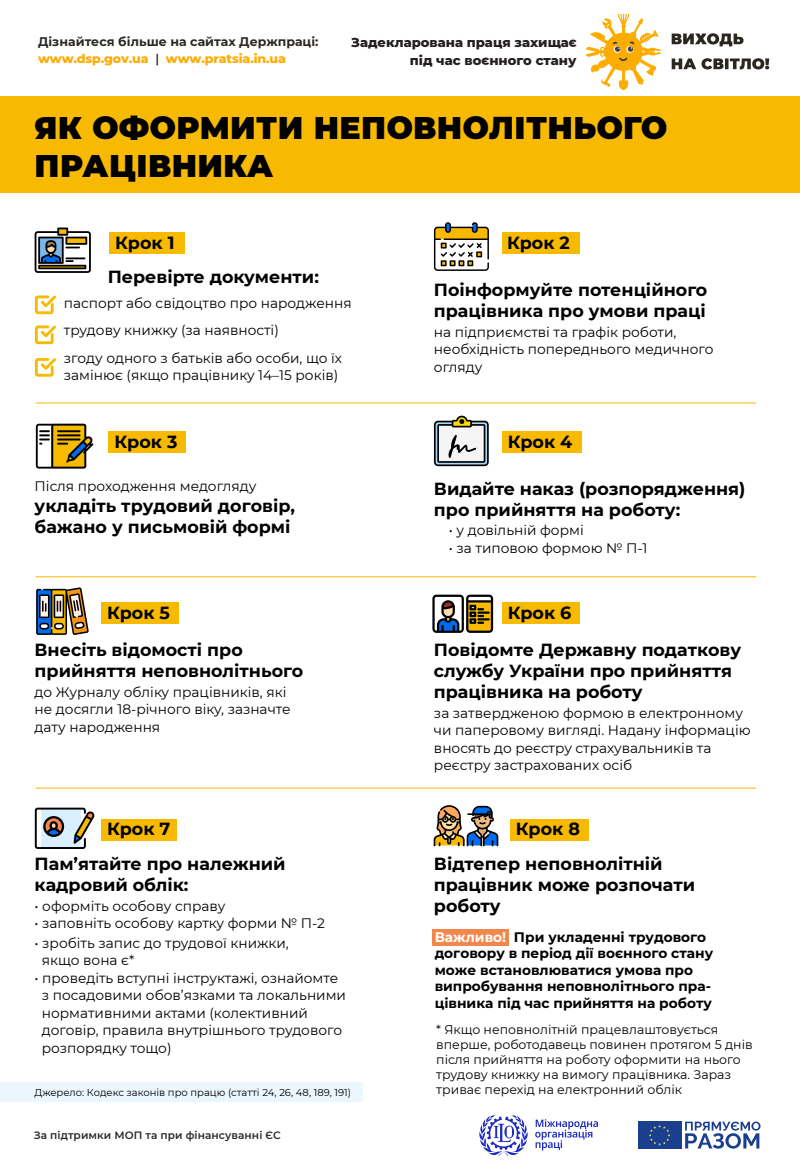
<style>
.page{position:relative;width:800px;height:1172px;background:#fff}
.page>*{position:absolute;margin:0;border:0;box-sizing:border-box;transform-origin:0 0}
.t1{font:900 31.25px/37.5px "Montserrat";letter-spacing:.015em;color:#000}
.t2{font:700 17.5px/21px "Montserrat";color:#000}
.t3{font:13.75px/17.5px "Montserrat";color:#000}
.t4{font:700 13.75px/16.5px "Montserrat";color:#000}
.t5{font:800 13.12px/17.5px "Montserrat";color:#231f20;text-align:right}
.t6{font:12.5px/15px "Montserrat";color:#000}
.t7{font:700 12.5px/17.5px "Montserrat";color:#2b2824}
.t8{font:600 10.62px "Montserrat";letter-spacing:.005em;color:#2b2824}
.t9{font:10px "Montserrat";color:#000}
.s1{font-weight:800;color:#fdac00}
.s2{font-weight:500;color:#000}
.s3{color:#fff}
</style>
<div class="page">
<div style="left:433px;top:929px;width:76px;height:16px;background:#f2874c"></div>
<div style="left:0;top:1082px;width:363px;height:20px;background:#ecf6ff"></div>
<div style="left:0;top:97px;width:800px;height:96px;background:#f8ba00"></div>
<div style="left:502px;top:232px;width:77px;height:22px;background:#f8ba00"></div>
<div style="left:502px;top:431px;width:79px;height:22px;background:#f8ba00"></div>
<hr style="left:36px;top:402px;width:720px;height:1px;background:#f8ba00">
<hr style="left:36px;top:576px;width:720px;height:1px;background:#f8ba00">
<hr style="left:36px;top:787px;width:720px;height:1px;background:#f8ba00">
<div style="left:101px;top:602px;width:78px;height:22px;background:#f8ba00"></div>
<div style="left:502px;top:602px;width:77px;height:22px;background:#f8ba00"></div>
<div style="left:510px;top:819px;width:78px;height:21px;background:#f8ba00"></div>
<div style="left:109px;top:232px;width:75px;height:22px;background:#f8ba00"></div>
<svg style="left:35px;top:227px;width:56px;height:46px"></svg>
<svg style="left:35px;top:295px;width:21px;height:19px"></svg>
<svg style="left:35px;top:325px;width:21px;height:19px"></svg>
<svg style="left:35px;top:358px;width:21px;height:19px"></svg>
<div style="left:109px;top:431px;width:77px;height:22px;background:#f8ba00"></div>
<svg style="left:36px;top:424px;width:57px;height:44px"></svg>
<svg style="left:434px;top:222px;width:55px;height:49px"></svg>
<svg style="left:434px;top:805px;width:64px;height:41px"></svg>
<div style="left:101px;top:819px;width:76px;height:21px;background:#f8ba00"></div>
<svg style="left:35px;top:807px;width:60px;height:42px"></svg>
<svg style="left:432px;top:594px;width:61px;height:39px"></svg>
<svg style="left:434px;top:416px;width:55px;height:50px"></svg>
<svg style="left:36px;top:587px;width:53px;height:48px"></svg>
<svg style="left:672px;top:33px;width:97px;height:36px"></svg>
<svg style="left:586px;top:14px;width:48px;height:76px"></svg>
<svg style="left:685px;top:1121px;width:76px;height:27px"></svg>
<svg style="left:681px;top:1121px;width:1px;height:28px"></svg>
<div style="left:638px;top:1121px;width:43px;height:28px;background:#1a3f8e"></div>
<svg style="left:649px;top:1125px;width:21px;height:20px"></svg>
<svg style="left:479px;top:1115px;width:49px;height:40px"></svg>
<svg style="left:535px;top:1119px;width:63px;height:31px"></svg>
<p class="t7" style="left:38px;top:32px;width:282px">Дізнайтеся більше на сайтах Держпраці: <span class="s1">www.dsp.gov.ua</span> <span class="s2">|</span> <span class="s1">www.pratsia.in.ua</span></p>
<p class="t5" style="left:351px;top:33px;width:227px">Задекларована праця захищає під час воєнного стану</p>
<h1 class="t1" style="left:35px;top:107px;width:634px">ЯК ОФОРМИТИ НЕПОВНОЛІТНЬОГО<br>ПРАЦІВНИКА</h1>
<p class="t2" style="left:108px;top:224px;width:213px;line-height:34.4px;text-indent:8px">Крок 1<br>Перевірте документи:</p>
<p class="t3" style="left:64px;top:289px;width:289px;line-height:27.5px">паспорт або свідоцтво про народження трудову книжку (за наявності)<br>згоду одного з батьків або особи, що їх</p>
<p class="t3" style="left:64px;top:366px;width:276px">замінює (якщо працівнику 14–15 років)</p>
<p class="t2" style="left:115px;top:430px;width:64px">Крок 3</p>
<p class="t3" style="left:35px;top:477px;width:223px">Після проходження медогляду</p>
<p class="t2" style="left:35px;top:494px;width:262px">укладіть трудовий договір, бажано у письмовій формі</p>
<p class="t2" style="left:35px;top:593px;width:210px;line-height:37.5px;text-align:center">Крок 5<br>Внесіть відомості про</p>
<p class="t2" style="left:35px;top:660px;width:270px">прийняття неповнолітнього</p>
<p class="t3" style="left:35px;top:682px;width:257px">до Журналу обліку працівників, які не досягли 18-річного віку, зазначте дату народження</p>
<p class="t2" style="left:35px;top:810px;width:253px;line-height:35px;text-indent:72px">Крок 7<br>Пам’ятайте про належний</p>
<p class="t2" style="left:35px;top:873px;width:155px">кадровий облік:</p>
<p class="t3" style="left:35px;top:896px;width:192px">• оформіть особову справу</p>
<p class="t3" style="left:35px;top:914px;width:292px">• заповніть особову картку форми № П-2</p>
<p class="t3" style="left:42px;top:933px;width:249px;text-indent:-7px">• зробіть запис до трудової книжки, якщо вона є*</p>
<p class="t3" style="left:42px;top:968px;width:306px;text-indent:-7px">• проведіть вступні інструктажі, ознайомте з посадовими обов’язками та локальними нормативними актами (колективний договір, правила внутрішнього трудового розпорядку тощо)</p>
<p class="t2" style="left:507px;top:231px;width:64px">Крок 2</p>
<p class="t2" style="left:434px;top:279px;width:275px">Поінформуйте потенційного працівника про умови праці</p>
<p class="t3" style="left:434px;top:322px;width:281px">на підприємстві та графік роботи, необхідність попереднього медичного огляду</p>
<p class="t2" style="left:508px;top:430px;width:66px">Крок 4</p>
<p class="t2" style="left:434px;top:477px;width:313px">Видайте наказ (розпорядження) про прийняття на роботу:</p>
<p class="t3" style="left:449px;top:521px;width:136px">• у довільній формі</p>
<p class="t3" style="left:449px;top:539px;width:200px">• за типовою формою № П-1</p>
<p class="t2" style="left:434px;top:593px;width:309px;line-height:37.5px;text-indent:74px">Крок 6<br>Повідомте Державну податкову</p>
<p class="t2" style="left:434px;top:660px;width:300px">службу України про прийняття працівника на роботу</p>
<p class="t3" style="left:434px;top:703px;width:318px">за затвердженою формою в електронному чи паперовому вигляді. Надану інформацію вносять до реєстру страхувальників та реєстру застрахованих осіб</p>
<p class="t2" style="left:434px;top:810px;width:230px;line-height:35px;text-align:center">Крок 8<br>Відтепер неповнолітній</p>
<p class="t2" style="left:434px;top:873px;width:263px">працівник може розпочати роботу</p>
<p class="t4" style="left:435px;top:928px;width:280px"><span class="s3">Важливо!</span> При укладенні трудового договору в період дії воєнного стану може встановлюватися умова про випробування неповнолітнього пра&shy;цівника під час прийняття на роботу</p>
<p class="t6" style="left:436px;top:1021px;width:318px">* Якщо неповнолітній працевлаштовується вперше, роботодавець повинен протягом 5 днів після прийняття на роботу оформити на нього трудову книжку на вимогу працівника. Зараз</p>
<p class="t9" style="left:35px;top:1085px;width:318px">Джерело: Кодекс законів про працю (статті 24, 26, 48, 189, 191)</p>
<p class="t6" style="left:436px;top:1081px;width:247px">триває перехід на електронний облік</p>
<p class="t8" style="left:34px;top:1127px;width:249px">За підтримки МОП та при фінансуванні ЄС</p>
</div>
